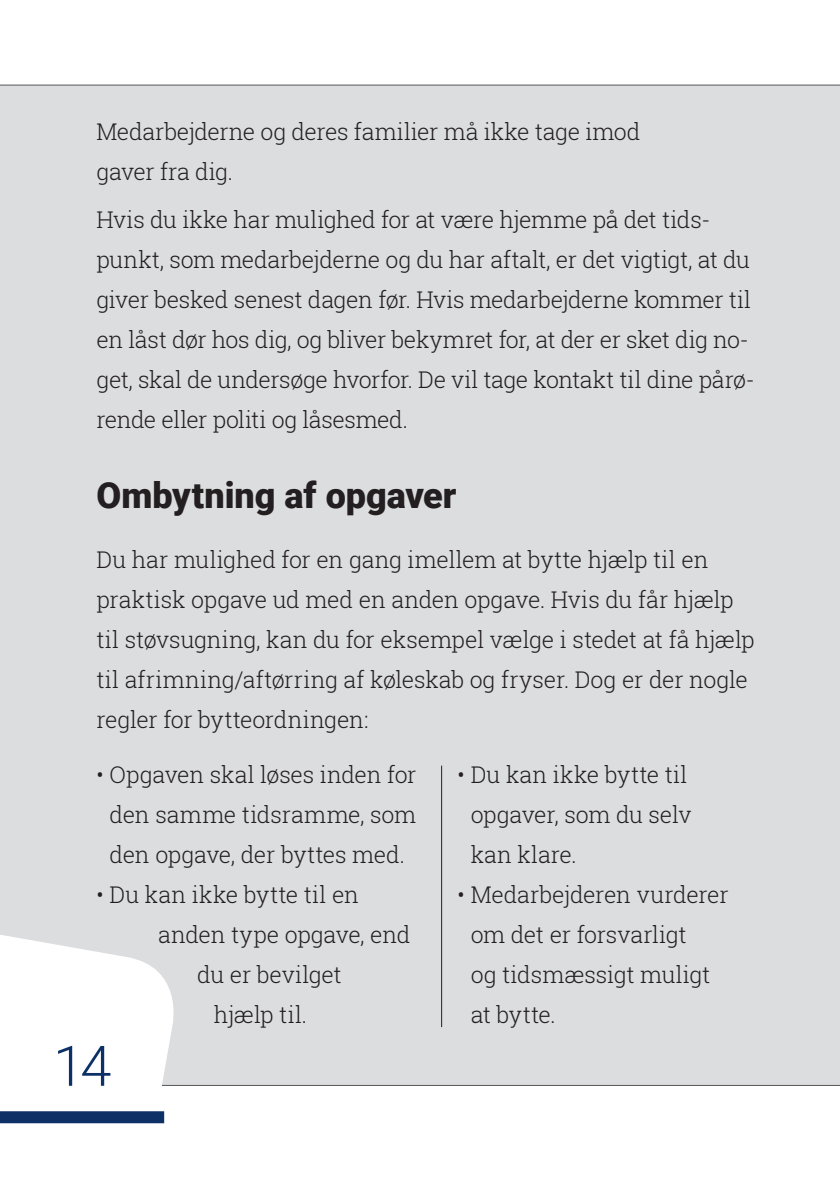
<style>
.page{position:relative;width:840px;height:1191px;background:#fff}
.page>*{position:absolute;margin:0;border:0;box-sizing:border-box;transform-origin:0 0}
.t1{font:300 56px "Roboto";color:#0d3166}
.t2{font:900 36px "Roboto";color:#231f20}
.t3{font:300 23px/40px "Roboto Slab";letter-spacing:-.01em;color:#231f20}
</style>
<div class="page">
<div style="left:0;top:85px;width:839px;height:1000px;background:#dcdddf"></div>
<svg style="left:0;top:935px;width:174px;height:189px;fill:#fff"></svg>
<div style="left:0;top:1111px;width:164px;height:12px;background:#0d3166"></div>
<hr style="left:0;top:85px;width:839px;height:1px;background:#57585a">
<hr style="left:162px;top:1085px;width:677px;height:1px;background:#57585a">
<hr style="left:441px;top:765px;width:1px;height:262px;background:#231f20">
<p class="t3" style="left:96px;top:111px;width:545px">Medarbejderne og deres familier må ikke tage imod gaver fra dig.</p>
<p class="t3" style="left:96px;top:199px;width:659px">Hvis du ikke har mulighed for at være hjemme på det tids&shy;punkt, som medarbejderne og du har aftalt, er det vigtigt, at du giver besked senest dagen før. Hvis medarbejderne kommer til en låst dør hos dig, og bliver bekymret for, at der er sket dig no&shy;get, skal de undersøge hvorfor. De vil tage kontakt til dine pårø&shy;rende eller politi og låsesmed.</p>
<h2 class="t2" style="left:96px;top:470px;width:361px">Ombytning af opgaver</h2>
<p class="t3" style="left:96px;top:539px;width:659px">Du har mulighed for en gang imellem at bytte hjælp til en praktisk opgave ud med en anden opgave. Hvis du får hjælp til støvsugning, kan du for eksempel vælge i stedet at få hjælp til afrimning/aftørring af køleskab og fryser. Dog er der nogle regler for bytteordningen:</p>
<p class="t3" style="left:96px;top:753px;width:321px;text-align:center">• Opgaven skal løses inden for den samme tidsramme, som den opgave, der byttes med.</p>
<p class="t3" style="left:96px;top:873px;width:264px">• Du kan ikke bytte til en</p>
<p class="t3" style="left:158px;top:913px;width:254px">anden type opgave, end</p>
<p class="t3" style="left:197px;top:953px;width:146px">du er bevilget</p>
<p class="t3" style="left:214px;top:993px;width:95px">hjælp til.</p>
<p class="t3" style="left:470px;top:753px;width:222px;text-indent:-13px">• Du kan ikke bytte til opgaver, som du selv kan klare.</p>
<p class="t3" style="left:470px;top:873px;width:259px;text-indent:-13px">• Medarbejderen vurderer om det er forsvarligt<br>og tidsmæssigt muligt at bytte.</p>
<h1 class="t1" style="left:53px;top:1026px;width:60px">14</h1>
</div>
